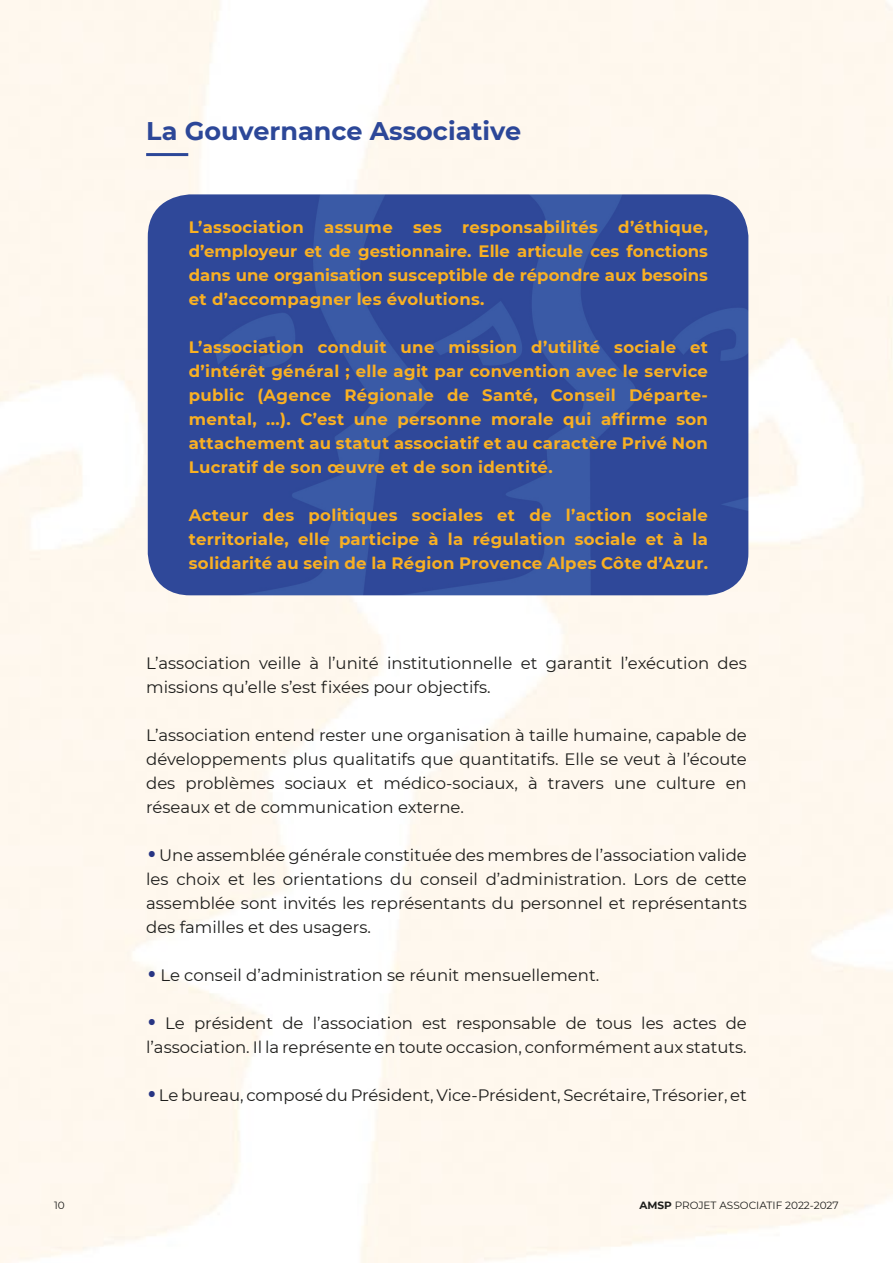
<style>
.page{position:relative;width:893px;height:1263px;background:#fff}
.page>*{position:absolute;margin:0;border:0;box-sizing:border-box;transform-origin:0 0}
.t1{font:700 25.5px "Montserrat";color:#2c4798}
.t2{font:16.5px/24px "Montserrat";color:#1d1d1b}
.t3{font:700 16.5px/24px "Montserrat";letter-spacing:.02em;color:#f9b023;text-align:justify}
.t4{font:10.5px "Montserrat";color:#1d1d1b}
.s1{font-size:39px;color:#283583}
.s2{font-weight:700}
</style>
<div class="page">
<img style="left:148px;top:194px;width:600px;height:401px">
<hr style="left:146px;top:153px;width:42px;height:3px;background:#2c4798">
<p class="t1" style="left:146px;top:112px;width:376px">La Gouvernance Associative</p>
<p class="t3" style="left:189px;top:214px;width:521px">L’association assume ses responsabilités d’éthique, d’employeur et de gestionnaire. Elle articule ces fonctions dans une organisation susceptible de répondre aux besoins et d’accompagner les évolutions.</p>
<p class="t3" style="left:189px;top:334px;width:521px">L’association conduit une mission d’utilité sociale et d’intérêt général ; elle agit par convention avec le service public (Agence Régionale de Santé, Conseil Départe&shy;mental, ...). C’est une personne morale qui affirme son attachement au statut associatif et au caractère Privé Non Lucratif de son œuvre et de son identité.</p>
<p class="t3" style="left:189px;top:502px;width:521px">Acteur des politiques sociales et de l’action sociale territoriale, elle participe à la régulation sociale et à la solidarité au sein de la Région Provence Alpes Côte d’Azur.</p>
<p class="t2" style="left:146px;top:650px;width:602px">L’association veille à l’unité institutionnelle et garantit l’exécution des missions qu’elle s’est fixées pour objectifs.</p>
<p class="t2" style="left:146px;top:722px;width:602px;text-align:justify">L’association entend rester une organisation à taille humaine, capable de développements plus qualitatifs que quantitatifs. Elle se veut à l’écoute des problèmes sociaux et médico-sociaux, à travers une culture en réseaux et de communication externe.</p>
<p class="t2" style="left:146px;top:842px;width:602px;text-align:justify"><span class="s1">•</span> Une assemblée générale constituée des membres de l’association valide les choix et les orientations du conseil d’administration. Lors de cette assemblée sont invités les représentants du personnel et représentants des familles et des usagers.</p>
<p class="t2" style="left:146px;top:962px;width:455px"><span class="s1">•</span> Le conseil d’administration se réunit mensuellement.</p>
<p class="t2" style="left:146px;top:1010px;width:602px"><span class="s1">•</span> Le président de l’association est responsable de tous les actes de l’association. Il la représente en toute occasion, conformément aux statuts.</p>
<p class="t2" style="left:146px;top:1082px;width:602px"><span class="s1">•</span> Le bureau, composé du Président, Vice-Président, Secrétaire, Trésorier, et</p>
<p class="t4" style="left:54px;top:1197px;width:12px">10</p>
<p class="t4" style="left:639px;top:1197px;width:201px"><span class="s2">AMSP</span> PROJET ASSOCIATIF 2022-2027</p>
</div>
